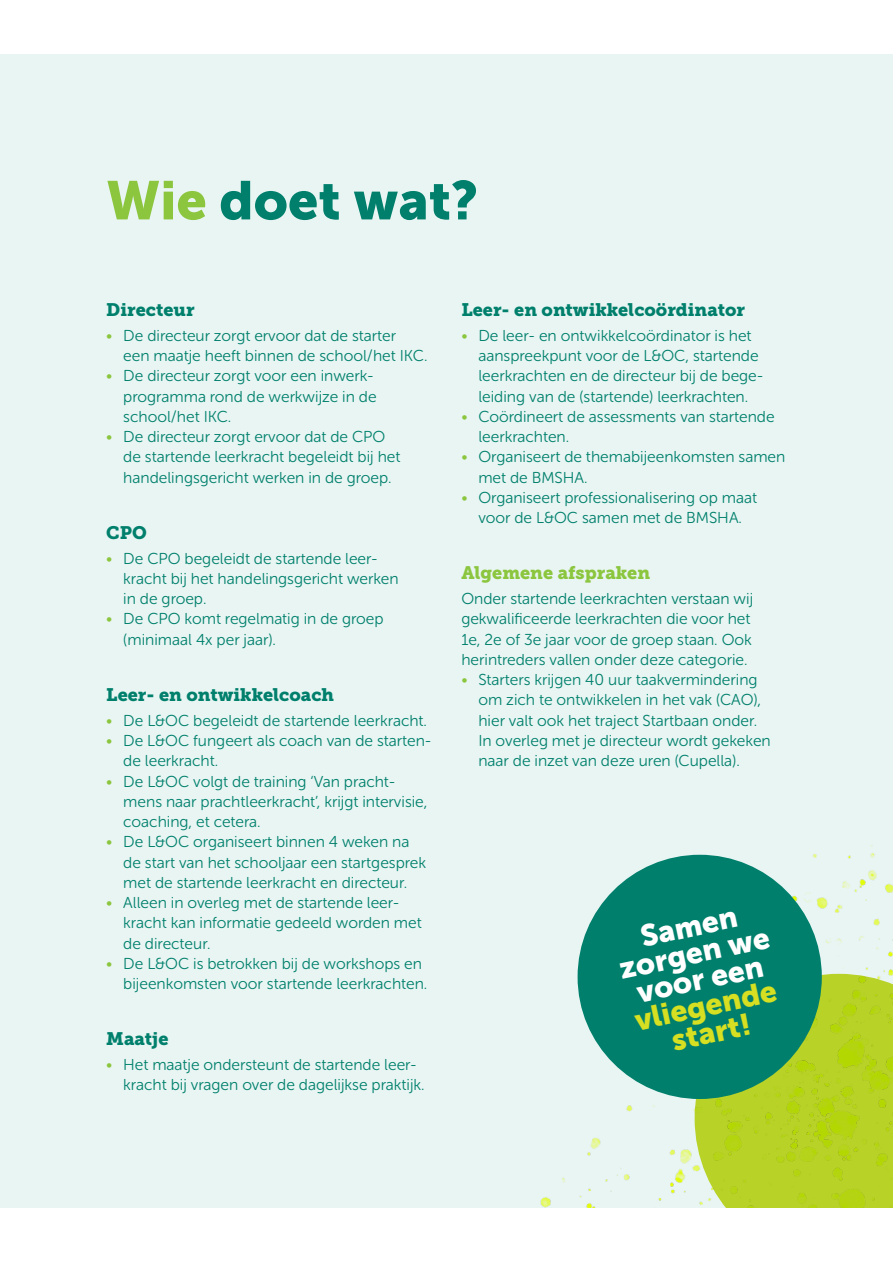
<style>
.page{position:relative;width:893px;height:1263px;background:#fff}
.page>*{position:absolute;margin:0;border:0;box-sizing:border-box;transform-origin:0 0}
.bt{font:54px "Museo Sans 900";color:#00806c}
.bt-2{font:30.15px "Museo Sans 900";color:#fff}
.bt-3{font:30.15px "Museo Sans 900";color:#d6df21}
.kopje2{font:18px "Museo Slab 900";color:#00806c}
.kopje2-2{font:18px "Museo Slab 900";color:#8bc63e}
.opsomming{font:15.75px/20.2px "Museo Sans Rounded 300";color:#00806c}
.bt-4{font:15.75px/20.2px "Museo Sans Rounded 300";color:#00806c}
.s1{color:#8bc63e}
</style>
<div class="page">
<div style="left:0;top:54px;width:893px;height:1155px;background:#e9f5f3"></div>
<img style="left:511px;top:845px;width:382px;height:364px">
<svg style="left:695px;top:974px;width:198px;height:235px;background:#b8d32a"></svg>
<div style="left:578px;top:855px;width:244px;height:244px;background:#00806c;border-radius:50%"></div>
<p class="bt" style="left:106px;top:170px;width:373px"><span class="s1">Wie</span> doet wat?</p>
<p class="kopje2" style="left:106px;top:299px;width:90px">Directeur</p>
<p class="opsomming" style="left:123px;top:326px;width:306px;text-indent:-17px"><span class="s1">•</span> De directeur zorgt ervoor dat de starter<br>een maatje heeft binnen de school/het IKC.</p>
<p class="opsomming" style="left:123px;top:366px;width:255px;text-indent:-17px"><span class="s1">•</span> De directeur zorgt voor een inwerk&shy;programma rond de werkwijze in de school/het IKC.</p>
<p class="opsomming" style="left:123px;top:427px;width:279px;text-indent:-17px"><span class="s1">•</span> De directeur zorgt ervoor dat de CPO de startende leerkracht begeleidt bij het handelingsgericht werken in de groep.</p>
<p class="kopje2" style="left:106px;top:522px;width:42px">CPO</p>
<p class="opsomming" style="left:123px;top:548px;width:277px;text-indent:-17px"><span class="s1">•</span> De CPO begeleidt de startende leer&shy;kracht bij het handelingsgericht werken in de groep.</p>
<p class="opsomming" style="left:123px;top:609px;width:262px;text-indent:-17px"><span class="s1">•</span> De CPO komt regelmatig in de groep (minimaal 4x per jaar).</p>
<p class="kopje2" style="left:106px;top:684px;width:229px">Leer- en ontwikkelcoach</p>
<p class="opsomming" style="left:106px;top:710px;width:322px"><span class="s1">•</span> De L&amp;OC begeleidt de startende leerkracht.</p>
<p class="opsomming" style="left:123px;top:731px;width:310px;text-indent:-17px"><span class="s1">•</span> De L&amp;OC fungeert als coach van de starten&shy;de leerkracht.</p>
<p class="opsomming" style="left:123px;top:771px;width:306px;text-indent:-17px"><span class="s1">•</span> De L&amp;OC volgt de training ‘Van pracht&shy;mens naar prachtleerkracht’, krijgt intervisie, coaching, et cetera.</p>
<p class="opsomming" style="left:123px;top:832px;width:304px;text-indent:-17px"><span class="s1">•</span> De L&amp;OC organiseert binnen 4 weken na de start van het schooljaar een startgesprek met de startende leerkracht en directeur.</p>
<p class="opsomming" style="left:123px;top:893px;width:300px;text-indent:-17px"><span class="s1">•</span> Alleen in overleg met de startende leer&shy;kracht kan informatie gedeeld worden met de directeur.</p>
<p class="opsomming" style="left:123px;top:953px;width:306px;text-indent:-17px"><span class="s1">•</span> De L&amp;OC is betrokken bij de workshops en bijeenkomsten voor startende leerkrachten.</p>
<p class="kopje2" style="left:106px;top:1028px;width:64px">Maatje</p>
<p class="opsomming" style="left:123px;top:1055px;width:303px;text-indent:-17px"><span class="s1">•</span> Het maatje ondersteunt de startende leer&shy;kracht bij vragen over de dagelijkse praktijk.</p>
<p class="kopje2" style="left:461px;top:299px;width:285px">Leer- en ontwikkelcoördinator</p>
<p class="opsomming" style="left:478px;top:326px;width:287px;text-indent:-17px"><span class="s1">•</span> De leer- en ontwikkelcoördinator is het aanspreekpunt voor de L&amp;OC, startende leerkrachten en de directeur bij de bege&shy;leiding van de (startende) leerkrachten.</p>
<p class="opsomming" style="left:478px;top:407px;width:298px;text-indent:-17px"><span class="s1">•</span> Coördineert de assessments van startende leerkrachten.</p>
<p class="opsomming" style="left:478px;top:447px;width:308px;text-indent:-17px"><span class="s1">•</span> Organiseert de themabijeenkomsten samen met de BMSHA.</p>
<p class="opsomming" style="left:461px;top:488px;width:297px;text-align:center"><span class="s1">•</span> Organiseert professionalisering op maat voor de L&amp;OC samen met de BMSHA.</p>
<p class="kopje2-2" style="left:461px;top:563px;width:190px">Algemene afspraken</p>
<p class="bt-4" style="left:461px;top:589px;width:293px">Onder startende leerkrachten verstaan wij gekwalificeerde leerkrachten die voor het 1e, 2e of 3e jaar voor de groep staan. Ook herintreders vallen onder deze categorie.</p>
<p class="opsomming" style="left:478px;top:670px;width:294px;text-indent:-17px"><span class="s1">•</span> Starters krijgen 40 uur taakvermindering om zich te ontwikkelen in het vak (CAO), hier valt ook het traject Startbaan onder.<br>In overleg met je directeur wordt gekeken naar de inzet van deze uren (Cupella).</p>
<p class="bt-2" style="left:637px;top:920px;width:100px;rotate:-12deg">Samen</p>
<p class="bt-2" style="left:616px;top:952px;width:155px;rotate:-12deg">zorgen we</p>
<p class="bt-2" style="left:634px;top:976px;width:130px;rotate:-12deg">voor een</p>
<p class="bt-3" style="left:632px;top:1004px;width:146px;rotate:-12deg">vliegende</p>
<p class="bt-3" style="left:669px;top:1023px;width:82px;rotate:-12deg">start!</p>
</div>
